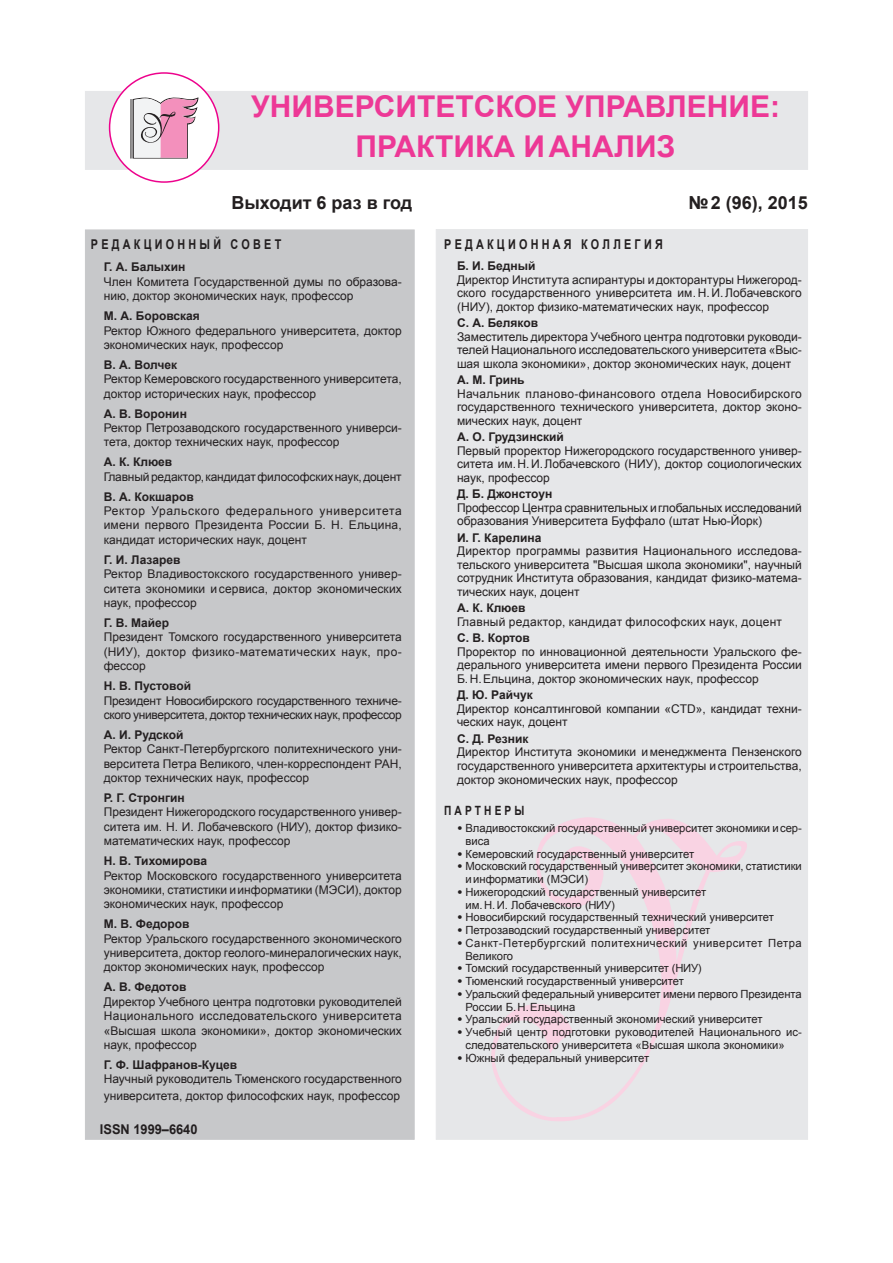
<style>
.page{position:relative;width:893px;height:1263px;background:#fff}
.page>*{position:absolute;margin:0;border:0;box-sizing:border-box;transform-origin:0 0}
.t1{font:700 30px/40.5px "Arial";color:#ed3896;text-align:center}
.t2{font:700 18px "Arial";color:#231f20}
.t3{font:700 13.5px "Arial";color:#231f20;scale:.8 1}
.t4{font:700 13.5px "Arial";color:#231f20;scale:.95 1}
.t5{font:700 12.75px "Arial";color:#231f20;scale:.8 1}
.t6{font:12px/14.4px "Arial";color:#231f20;text-align:justify}
.t7{font:700 12px "Arial";color:#231f20}
.t8{font:12px/14.4px "Arial";letter-spacing:-.025em;color:#231f20}
.t9{font:12px "Arial";letter-spacing:.025em;color:#231f20}
.t10{font:11.25px/12.8px "Arial";color:#231f20}
.t11{font:11.25px/12.8px "Arial";letter-spacing:.045em;color:#231f20}
.s1{font-weight:900}
</style>
<div class="page">
<div style="left:436px;top:229px;width:372px;height:911px;background:#e6e7e9"></div>
<div style="left:85px;top:230px;width:330px;height:910px;background:#c7c8ca;border:1px solid #c7c8ca"></div>
<div style="left:85px;top:91px;width:723px;height:79px;background:#e6e7e9"></div>
<div style="left:110px;top:73px;width:109px;height:109px;background:#fff;border-radius:50%"></div>
<div style="left:109px;top:72px;width:110px;height:111px;border:2px solid #ed028c;border-radius:50%"></div>
<hr style="left:132px;top:99px;width:1px;height:60px;background:#231f20">
<hr style="left:130px;top:99px;width:1px;height:60px;background:#231f20">
<hr style="left:131px;top:99px;width:1px;height:60px;background:#231f20">
<svg style="left:133px;top:97px;width:66px;height:62px"></svg>
<svg style="left:491px;top:817px;width:256px;height:304px"></svg>
<h1 class="t1" style="left:251px;top:87px;width:530px">УНИВЕРСИТЕТСКОЕ УПРАВЛЕНИЕ:<br>ПРАКТИКА ИАНАЛИЗ</h1>
<h2 class="t2" style="left:232px;top:190px;width:182px">Выходит 6 раз в год</h2>
<h2 class="t2" style="left:689px;top:190px;width:121px">№2 (96), 2015</h2>
<p class="t3" style="left:91px;top:235px;width:94px">Ре дак ционн</p>
<p class="t3" style="left:200px;top:235px;width:66px">ый Совет</p>
<p class="t7" style="left:104px;top:259px;width:83px">Г. А. Балыхин</p>
<p class="t6" style="left:104px;top:274px;width:300px">Член Комитета Государственной думы по образова&shy;нию, доктор экономических наук, профессор</p>
<p class="t7" style="left:104px;top:308px;width:98px">М. А. Боровская</p>
<p class="t6" style="left:104px;top:323px;width:300px">Ректор Южного федерального университета, доктор экономических наук, профессор</p>
<p class="t7" style="left:104px;top:357px;width:75px">В. А. Волчек</p>
<p class="t6" style="left:104px;top:372px;width:300px">Ректор Кемеровского государственного университета, доктор исторических наук, профессор</p>
<p class="t7" style="left:104px;top:405px;width:85px">А. В. Воронин</p>
<p class="t6" style="left:104px;top:421px;width:300px">Ректор Петрозаводского государственного универси&shy;тета, доктор технических наук, профессор</p>
<p class="t7" style="left:104px;top:454px;width:70px">А. К. Клюев</p>
<p class="t6" style="left:104px;top:469px;width:300px">Главный редактор, кандидат философских наук, доцент</p>
<p class="t7" style="left:104px;top:488px;width:92px">В. А. Кокшаров</p>
<p class="t6" style="left:104px;top:504px;width:299px">Ректор Уральского федерального университета имени первого Президента России Б. Н. Ельцина, кандидат исторических наук, доцент</p>
<p class="t7" style="left:104px;top:552px;width:78px">Г. И. Лазарев</p>
<p class="t6" style="left:104px;top:567px;width:300px">Ректор Владивостокского государственного универ&shy;ситета экономики и сервиса, доктор экономических наук, профессор</p>
<p class="t7" style="left:104px;top:615px;width:67px">Г. В. Майер</p>
<p class="t6" style="left:104px;top:630px;width:300px">Президент Томского государственного университета (НИУ), доктор физико-математических наук, про&shy;фессор</p>
<p class="t7" style="left:104px;top:678px;width:89px">Н. В. Пустовой</p>
<p class="t8" style="left:104px;top:693px;width:300px">Президент Новосибирского государственного техниче&shy;ского университета, доктор технических наук, профессор</p>
<p class="t7" style="left:104px;top:727px;width:81px">А. И. Рудской</p>
<p class="t6" style="left:104px;top:742px;width:300px">Ректор Санкт-Петербургского политехнического уни&shy;верситета Петра Великого, член-корреспондент РАН, доктор технических наук, профессор</p>
<p class="t7" style="left:104px;top:790px;width:82px">Р. Г. Стронгин</p>
<p class="t6" style="left:104px;top:805px;width:300px">Президент Нижегородского государственного универ&shy;ситета им. Н. И. Лобачевского (НИУ), доктор физико&shy;математических наук, профессор</p>
<p class="t7" style="left:104px;top:853px;width:105px">Н. В. Тихомирова</p>
<p class="t6" style="left:104px;top:868px;width:300px">Ректор Московского государственного университета экономики, статистики иинформатики (МЭСИ), доктор экономических наук, профессор</p>
<p class="t7" style="left:104px;top:916px;width:87px">М. В. Федоров</p>
<p class="t6" style="left:104px;top:931px;width:300px">Ректор Уральского государственного экономического университета, доктор геолого-минералогических наук, доктор экономических наук, профессор</p>
<p class="t7" style="left:104px;top:979px;width:84px">А. В. Федотов</p>
<p class="t6" style="left:104px;top:994px;width:300px">Директор Учебного центра подготовки руководителей Национального исследовательского университета «Высшая школа экономики», доктор экономических наук, профессор</p>
<p class="t7" style="left:104px;top:1057px;width:135px">Г. Ф. Шафранов-Куцев</p>
<p class="t6" style="left:104px;top:1071px;width:300px;line-height:16.2px">Научный руководитель Тюменского государственного университета, доктор философских наук, профессор</p>
<p class="t4" style="left:100px;top:1120px;width:104px">ISSN 1999–6640</p>
<p class="t3" style="left:444px;top:235px;width:94px">Ре дак ционна</p>
<p class="t3" style="left:564px;top:235px;width:35px">я коллеги</p>
<p class="t3" style="left:655px;top:235px;width:11px">я</p>
<p class="t7" style="left:457px;top:258px;width:80px">Б. И. Бедный</p>
<p class="t6" style="left:457px;top:273px;width:346px;line-height:13.5px">Директор Института аспирантуры идокторантуры Нижегород&shy;ского государственного университета им.Н.И.Лобачевского (НИУ), доктор физико-математических наук, профессор</p>
<p class="t7" style="left:457px;top:315px;width:83px">С. А. Беляков</p>
<p class="t6" style="left:457px;top:330px;width:346px;line-height:13.5px">Заместитель директора Учебного центра подготовки руководи&shy;телей Национального исследовательского университета «Выс&shy;шая школа экономики», доктор экономических наук, доцент</p>
<p class="t7" style="left:457px;top:372px;width:69px">А. М. Гринь</p>
<p class="t6" style="left:457px;top:387px;width:346px;line-height:13.5px">Начальник планово-финансового отдела Новосибирского государственного технического университета, доктор эконо&shy;мических наук, доцент</p>
<p class="t7" style="left:457px;top:429px;width:109px">А. О. Грудзинский</p>
<p class="t6" style="left:457px;top:444px;width:346px;line-height:13.5px">Первый проректор Нижегородского государственного универ&shy;ситета им.Н.И.Лобачевского (НИУ), доктор социологических наук, профессор</p>
<p class="t7" style="left:457px;top:486px;width:97px">Д. Б. Джонстоун</p>
<p class="t6" style="left:457px;top:501px;width:346px;line-height:13.5px">Профессор Центра сравнительных иглобальных исследований образования Университета Буффало (штат Нью-Йорк)</p>
<p class="t7" style="left:457px;top:530px;width:86px">И. Г. Карелина</p>
<p class="t6" style="left:457px;top:544px;width:346px;line-height:13.5px">Директор программы развития Национального исследова&shy;тельского университета "Высшая школа экономики", научный сотрудник Института образования, кандидат физико-матема&shy;тических наук, доцент</p>
<p class="t7" style="left:457px;top:600px;width:70px">А. К. Клюев</p>
<p class="t9" style="left:457px;top:614px;width:327px">Главный редактор, кандидат философских наук, доцент</p>
<p class="t7" style="left:457px;top:630px;width:74px">С. В. Кортов</p>
<p class="t6" style="left:457px;top:645px;width:346px;line-height:13.5px">Проректор по инновационной деятельности Уральского фе&shy;дерального университета имени первого Президента России Б.Н.Ельцина, доктор экономических наук, профессор</p>
<p class="t7" style="left:457px;top:687px;width:77px">Д. Ю. Райчук</p>
<p class="t6" style="left:457px;top:702px;width:346px;line-height:13.5px">Директор консалтинговой компании «CTD», кандидат техни&shy;ческих наук, доцент</p>
<p class="t7" style="left:457px;top:731px;width:73px">С. Д. Резник</p>
<p class="t6" style="left:457px;top:745px;width:346px;line-height:13.6px">Директор Института экономики именеджмента Пензенского государственного университета архитектуры истроительства, доктор экономических наук, профессор</p>
<p class="t5" style="left:444px;top:802px;width:26px">П артнер</p>
<p class="t5" style="left:514px;top:802px;width:14px">ы</p>
<p class="t10" style="left:465px;top:822px;width:338px;text-indent:-8px"><span class="s1">•</span> Владивостокский государственный университет экономики исер&shy;виса</p>
<p class="t10" style="left:457px;top:847px;width:239px"><span class="s1">•</span> Кемеровский государственный университет</p>
<p class="t10" style="left:465px;top:860px;width:338px;text-indent:-8px"><span class="s1">•</span> Московский государственный университет экономики, статистики иинформатики (МЭСИ)</p>
<p class="t10" style="left:465px;top:886px;width:242px;text-indent:-8px"><span class="s1">•</span> Нижегородский государственный университет им.Н.И. Лобачевского (НИУ)</p>
<p class="t10" style="left:457px;top:911px;width:318px"><span class="s1">•</span> Новосибирский государственный технический университет</p>
<p class="t10" style="left:457px;top:924px;width:255px"><span class="s1">•</span> Петрозаводский государственный университет</p>
<p class="t11" style="left:465px;top:937px;width:338px;text-indent:-8px"><span class="s1">•</span> Санкт-Петербургский политехнический университет Петра<br>Великого</p>
<p class="t10" style="left:457px;top:962px;width:246px"><span class="s1">•</span> Томский государственный университет (НИУ)</p>
<p class="t10" style="left:457px;top:975px;width:228px"><span class="s1">•</span> Тюменский государственный университет</p>
<p class="t10" style="left:465px;top:988px;width:338px;text-indent:-8px"><span class="s1">•</span> Уральский федеральный университет имени первого Президента<br>России Б.Н.Ельцина</p>
<p class="t10" style="left:457px;top:1013px;width:307px"><span class="s1">•</span> Уральский государственный экономический университет</p>
<p class="t10" style="left:465px;top:1026px;width:338px;text-indent:-8px"><span class="s1">•</span> Учебный центр подготовки руководителей Национального ис&shy;следовательского университета «Высшая школа экономики»</p>
<p class="t10" style="left:457px;top:1051px;width:194px"><span class="s1">•</span> Южный федеральный университет</p>
</div>
